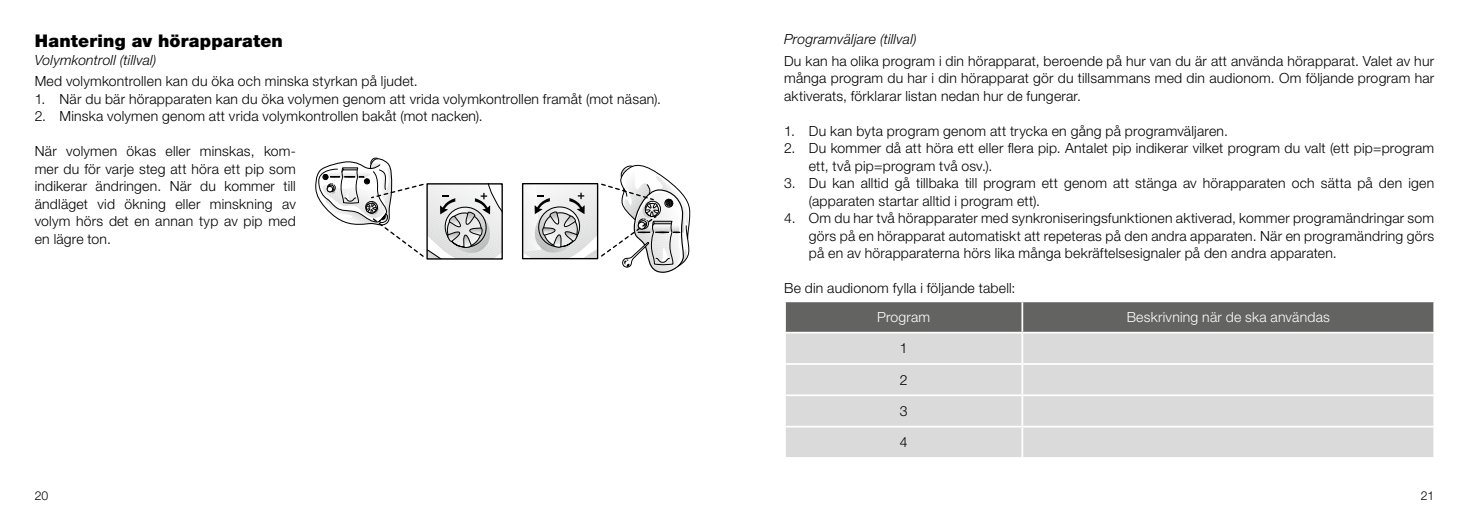
<style>
.page{position:relative;width:1469px;height:521px;background:#fff}
.page>*{position:absolute;margin:0;border:0;box-sizing:border-box;transform-origin:0 0}
.t1{font:900 17.5px "Helvetica Neue LT Pro";letter-spacing:.015em;color:#000}
.t2{font:300 14px/17.5px "Helvetica Neue LT Pro";letter-spacing:.015em;color:#000;text-align:justify}
.t3{font:italic 300 14px "Helvetica Neue LT Pro";letter-spacing:.015em;color:#000}
.t4{font:300 14px "Helvetica Neue LT Pro";letter-spacing:.015em;color:#fff}
.t5{font:300 12.25px "Helvetica Neue LT Pro";color:#000}
</style>
<div class="page">
<svg style="left:522px;top:164px;width:168px;height:109px"></svg>
<div style="left:426px;top:183px;width:77px;height:77px;border:1px solid #000"></div>
<svg style="left:315px;top:158px;width:187px;height:101px"></svg>
<div style="left:786px;top:302px;width:647px;height:30px;background:#636362"></div>
<div style="left:786px;top:333px;width:647px;height:124px;background:#dadada"></div>
<hr style="left:1021px;top:302px;width:2px;height:30px;background:#fff">
<hr style="left:1021px;top:333px;width:2px;height:30px;background:#fff">
<hr style="left:784px;top:363px;width:238px;height:2px;background:#fff">
<hr style="left:1022px;top:363px;width:412px;height:2px;background:#fff">
<hr style="left:1021px;top:365px;width:2px;height:29px;background:#fff">
<svg style="left:1433px;top:365px;width:1px;height:29px"></svg>
<hr style="left:784px;top:394px;width:238px;height:2px;background:#fff">
<hr style="left:1022px;top:394px;width:412px;height:2px;background:#fff">
<hr style="left:1021px;top:396px;width:2px;height:30px;background:#fff">
<hr style="left:784px;top:426px;width:238px;height:1px;background:#fff">
<hr style="left:1022px;top:426px;width:412px;height:1px;background:#fff">
<hr style="left:1021px;top:427px;width:2px;height:30px;background:#fff">
<p class="t1" style="left:35px;top:31px;width:250px">Hantering av hörapparaten</p>
<p class="t3" style="left:35px;top:51px;width:123px">Volymkontroll (tillval)</p>
<p class="t2" style="left:35px;top:72px;width:384px">Med volymkontrollen kan du öka och minska styrkan på ljudet.</p>
<p class="t2" style="left:35px;top:90px;width:628px">1. När du bär hörapparaten kan du öka volymen genom att vrida volymkontrollen framåt (mot näsan).</p>
<p class="t2" style="left:35px;top:107px;width:449px">2. Minska volymen genom att vrida volymkontrollen bakåt (mot nacken).</p>
<p class="t2" style="left:35px;top:142px;width:263px">När volymen ökas eller minskas, kom&shy;mer du för varje steg att höra ett pip som indikerar ändringen. När du kommer till ändläget vid ökning eller minskning av volym hörs det en annan typ av pip med en lägre ton.</p>
<p class="t3" style="left:784px;top:31px;width:134px">Programväljare (tillval)</p>
<p class="t2" style="left:784px;top:52px;width:651px">Du kan ha olika program i din hörapparat, beroende på hur van du är att använda hörapparat. Valet av hur många program du har i din hörapparat gör du tillsammans med din audionom. Om följande program har aktiverats, förklarar listan nedan hur de fungerar.</p>
<p class="t2" style="left:784px;top:122px;width:445px">1. Du kan byta program genom att trycka en gång på programväljaren.</p>
<p class="t2" style="left:809px;top:139px;width:626px;text-indent:-25px">2. Du kommer då att höra ett eller flera pip. Antalet pip indikerar vilket program du valt (ett pip=program ett, två pip=program två osv.).</p>
<p class="t2" style="left:809px;top:174px;width:627px;text-indent:-25px">3. Du kan alltid gå tillbaka till program ett genom att stänga av hörapparaten och sätta på den igen (apparaten startar alltid i program ett).</p>
<p class="t2" style="left:809px;top:209px;width:627px;text-indent:-25px">4. Om du har två hörapparater med synkroniseringsfunktionen aktiverad, kommer programändringar som görs på en hörapparat automatiskt att repeteras på den andra apparaten. När en programändring görs på en av hörapparaterna hörs lika många bekräftelsesignaler på den andra apparaten.</p>
<p class="t2" style="left:784px;top:279px;width:233px">Be din audionom fylla i följande tabell:</p>
<p class="t4" style="left:877px;top:308px;width:55px">Program</p>
<p class="t4" style="left:1126px;top:308px;width:205px">Beskrivning när de ska användas</p>
<p class="t2" style="left:899px;top:339px;width:9px">1</p>
<p class="t2" style="left:899px;top:371px;width:9px">2</p>
<p class="t2" style="left:899px;top:402px;width:9px">3</p>
<p class="t2" style="left:899px;top:433px;width:9px">4</p>
<p class="t5" style="left:35px;top:488px;width:15px">20</p>
<p class="t5" style="left:1420px;top:488px;width:15px">21</p>
</div>
